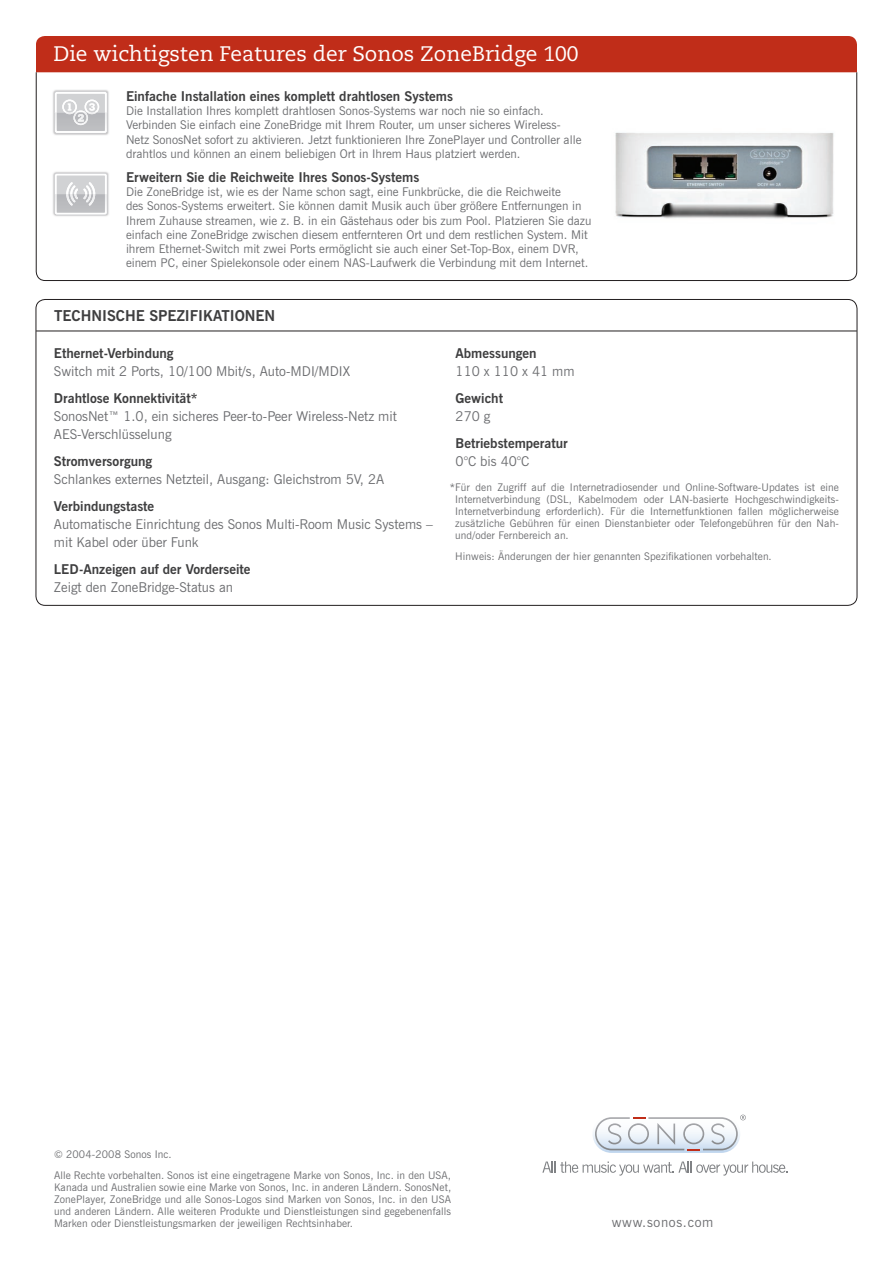
<style>
.page{position:relative;width:893px;height:1263px;background:#fff}
.page>*{position:absolute;margin:0;border:0;box-sizing:border-box;transform-origin:0 0}
.Key_Features_Head{font:21px "Caecilia";color:#fff}
.Main_Head{font:700 15px "News Gothic BT";color:#3e3e3f}
.Tech_Specs_Body{font:13.5px/18px "News Gothic BT";color:#6c6d70}
.Tech_Specs_Subhead{font:700 13.5px "News Gothic BT";color:#3e3e3f}
.Features_Subhead{font:700 13.5px "News Gothic BT";color:#3e3e3f}
.Tech_Specs_Body-2{font:13.5px "News Gothic BT";letter-spacing:.05em;color:#6c6d70}
.Features_Body{font:12px/14.2px "News Gothic BT";color:#6c6d70}
.copyright{font:10.5px/12px "News Gothic BT";letter-spacing:.01em;color:#6c6d70;text-align:justify}
</style>
<div class="page">
<div style="left:36px;top:36px;width:821px;height:36px;background:#c02d19"></div>
<svg style="left:592px;top:1115px;width:148px;height:38px"></svg>
<svg style="left:595px;top:1115px;width:151px;height:35px"></svg>
<svg style="left:542px;top:1161px;width:246px;height:14px"></svg>
<hr style="left:36px;top:331px;width:821px;height:1px;background:#231f20">
<svg style="left:36px;top:72px;width:821px;height:209px"></svg>
<img style="left:611px;top:102px;width:228px;height:145px">
<p class="Key_Features_Head" style="left:53px;top:42px;width:526px">Die wichtigsten Features der Sonos ZoneBridge 100</p>
<p class="Features_Subhead" style="left:126px;top:88px;width:328px">Einfache Installation eines komplett drahtlosen Systems</p>
<p class="Features_Body" style="left:126px;top:104px;width:457px">Die Installation Ihres komplett drahtlosen Sonos-Systems war noch nie so einfach.<br>Verbinden Sie einfach eine ZoneBridge mit Ihrem Router, um unser sicheres Wireless-Netz SonosNet sofort zu aktivieren. Jetzt funktionieren Ihre ZonePlayer und Controller alle drahtlos und können an einem beliebigen Ort in Ihrem Haus platziert werden.</p>
<p class="Features_Subhead" style="left:126px;top:169px;width:295px">Erweitern Sie die Reichweite Ihres Sonos-Systems</p>
<p class="Features_Body" style="left:126px;top:185px;width:467px">Die ZoneBridge ist, wie es der Name schon sagt, eine Funkbrücke, die die Reichweite<br>des Sonos-Systems erweitert. Sie können damit Musik auch über größere Entfernungen in Ihrem Zuhause streamen, wie z. B. in ein Gästehaus oder bis zum Pool. Platzieren Sie dazu einfach eine ZoneBridge zwischen diesem entfernteren Ort und dem restlichen System. Mit ihrem Ethernet-Switch mit zwei Ports ermöglicht sie auch einer Set-Top-Box, einem DVR, einem PC, einer Spielekonsole oder einem NAS-Laufwerk die Verbindung mit dem Internet.</p>
<p class="Main_Head" style="left:54px;top:306px;width:223px">TECHNISCHE SPEZIFIKATIONEN</p>
<p class="Tech_Specs_Subhead" style="left:54px;top:345px;width:121px">Ethernet-Verbindung</p>
<p class="Tech_Specs_Body" style="left:54px;top:362px;width:298px">Switch mit 2 Ports, 10/100 Mbit/s, Auto-MDI/MDIX</p>
<p class="Tech_Specs_Subhead" style="left:54px;top:390px;width:145px">Drahtlose Konnektivität*</p>
<p class="Tech_Specs_Body" style="left:54px;top:407px;width:344px">SonosNet™ 1.0, ein sicheres Peer-to-Peer Wireless-Netz mit<br>AES-Verschlüsselung</p>
<p class="Tech_Specs_Subhead" style="left:54px;top:453px;width:100px">Stromversorgung</p>
<p class="Tech_Specs_Body" style="left:54px;top:470px;width:332px">Schlankes externes Netzteil, Ausgang: Gleichstrom 5V, 2A</p>
<p class="Tech_Specs_Subhead" style="left:54px;top:498px;width:102px">Verbindungstaste</p>
<p class="Tech_Specs_Body" style="left:54px;top:515px;width:380px">Automatische Einrichtung des Sonos Multi-Room Music Systems – mit Kabel oder über Funk</p>
<p class="Tech_Specs_Subhead" style="left:54px;top:561px;width:198px">LED-Anzeigen auf der Vorderseite</p>
<p class="Tech_Specs_Body" style="left:54px;top:578px;width:181px">Zeigt den ZoneBridge-Status an</p>
<p class="Tech_Specs_Subhead" style="left:456px;top:345px;width:83px">Abmessungen</p>
<p class="Tech_Specs_Body" style="left:456px;top:362px;width:121px">110 x 110 x 41 mm</p>
<p class="Tech_Specs_Subhead" style="left:456px;top:390px;width:49px">Gewicht</p>
<p class="Tech_Specs_Body" style="left:456px;top:407px;width:36px">270 g</p>
<p class="Tech_Specs_Subhead" style="left:456px;top:435px;width:114px">Betriebstemperatur</p>
<p class="Tech_Specs_Body" style="left:456px;top:452px;width:75px">0°C bis 40°C</p>
<p class="copyright" style="left:455px;top:482px;width:385px;text-indent:-5px">*Für den Zugriff auf die Internetradiosender und Online-Software-Updates ist eine Internetverbindung (DSL, Kabelmodem oder LAN-basierte Hochgeschwindigkeits-Internetverbindung erforderlich). Für die Internetfunktionen fallen möglicherweise zusätzliche Gebühren für einen Dienstanbieter oder Telefongebühren für den Nah&shy;und/oder Fernbereich an.</p>
<p class="copyright" style="left:455px;top:551px;width:318px">Hinweis: Änderungen der hier genannten Spezifikationen vorbehalten.</p>
<p class="copyright" style="left:54px;top:1148px;width:119px">© 2004-2008 Sonos Inc.</p>
<p class="copyright" style="left:54px;top:1169px;width:399px">Alle Rechte vorbehalten. Sonos ist eine eingetragene Marke von Sonos, Inc. in den USA, Kanada und Australien sowie eine Marke von Sonos, Inc. in anderen Ländern. SonosNet, ZonePlayer, ZoneBridge und alle Sonos-Logos sind Marken von Sonos, Inc. in den USA und anderen Ländern. Alle weiteren Produkte und Dienstleistungen sind gegebenenfalls Marken oder Dienstleistungsmarken der jeweiligen Rechtsinhaber.</p>
<p class="Tech_Specs_Body-2" style="left:612px;top:1214px;width:103px">www.sonos.com</p>
</div>
